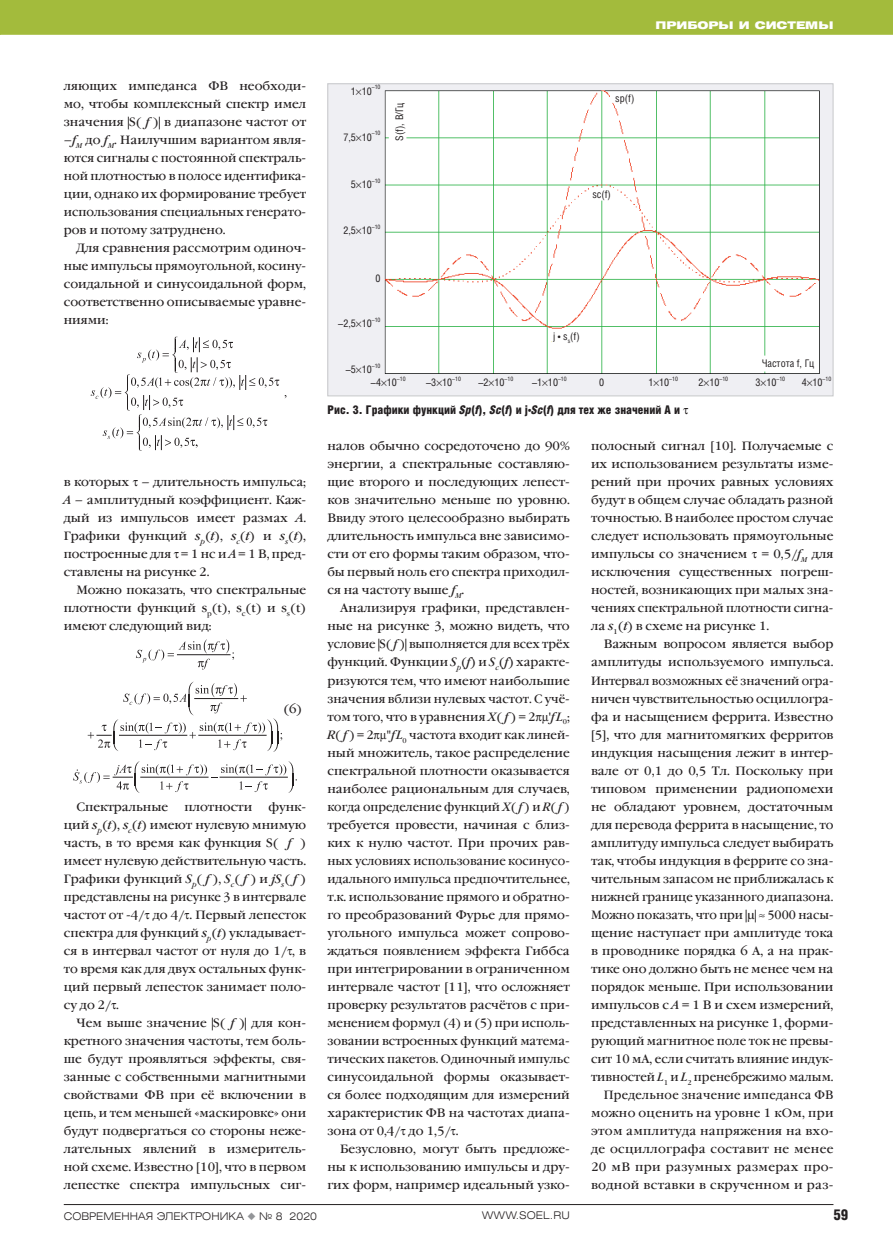
<style>
.page{position:relative;width:893px;height:1251px;background:#fff}
.page>*{position:absolute;margin:0;border:0;box-sizing:border-box;transform-origin:0 0}
.t1{font:15px "Helios Cond Black C";color:#231f20}
.t2{font:12px/18px "Garamond Book C";color:#231f20;text-align:justify}
.t3{font:12px "Helios Cond Black C";color:#231f20}
.t4{font:10.5px "Helios Cond C";color:#231f20}
.t5{font:10.5px "Helios Ext Light C";color:#231f20}
.t6{font:10.5px "Helios Ext Black C";color:#fff}
.t7{font:6.15px "Helios Cond C";color:#231f20}
.s1{font-style:italic}
.s2{font-family:"Helios Cond C"}
.s3{color:#939598}
</style>
<div class="page">
<div style="left:0;top:0;width:893px;height:35px;background:#a3bb3c"></div>
<hr style="left:64px;top:1203px;width:769px;height:1px;background:#231f20">
<svg style="left:136px;top:639px;width:98px;height:30px"></svg>
<svg style="left:88px;top:681px;width:194px;height:70px"></svg>
<svg style="left:73px;top:761px;width:224px;height:31px"></svg>
<img style="left:331px;top:85px;width:500px;height:309px">
<div style="left:327px;top:83px;width:506px;height:313px;border:1px solid #c7c8ca"></div>
<svg style="left:91px;top:337px;width:188px;height:113px"></svg>
<svg style="left:381px;top:380px;width:6px;height:5px"></svg>
<svg style="left:356px;top:367px;width:6px;height:6px"></svg>
<svg style="left:356px;top:322px;width:6px;height:5px"></svg>
<svg style="left:356px;top:229px;width:6px;height:5px"></svg>
<svg style="left:356px;top:182px;width:6px;height:6px"></svg>
<svg style="left:356px;top:135px;width:6px;height:5px"></svg>
<svg style="left:356px;top:89px;width:6px;height:6px"></svg>
<svg style="left:436px;top:380px;width:6px;height:5px"></svg>
<svg style="left:489px;top:380px;width:5px;height:5px"></svg>
<svg style="left:542px;top:380px;width:6px;height:5px"></svg>
<svg style="left:654px;top:380px;width:5px;height:5px"></svg>
<svg style="left:704px;top:380px;width:5px;height:5px"></svg>
<svg style="left:761px;top:380px;width:5px;height:5px"></svg>
<svg style="left:807px;top:380px;width:5px;height:5px"></svg>
<p class="t6" style="left:655px;top:19px;width:180px">приборы и системы</p>
<p class="t2" style="left:64px;top:77px;width:244px">ляющих импеданса ФВ необходи&shy;мо, чтобы комплексный спектр имел значения |S( <span class="s1">f</span> )| в диапазоне частот от –<span class="s1">f</span><sub>M</sub> до <span class="s1">f</span><sub>M</sub>. Наилучшим вариантом явля&shy;ются сигналы с постоянной спектраль&shy;ной плотностью в полосе идентифика&shy;ции, однако их формирование требует использования специальных генерато&shy;ров и потому затруднено.</p>
<p class="t2" style="left:64px;top:239px;width:244px;text-indent:13px">Для сравнения рассмотрим одиноч&shy;ные импульсы прямоугольной, косину&shy;соидальной и синусоидальной форм, соответственно описываемые уравне&shy;ниями:</p>
<p class="t2" style="left:64px;top:473px;width:244px">в которых – длительность импульса; <span class="s1">А</span> – амплитудный коэффициент. Каж&shy;дый из импульсов имеет размах <span class="s1">А</span>.<br>Графики функций <span class="s1">s</span><sub>p</sub>(<span class="s1">t</span>), <span class="s1">s</span><sub>с</sub>(<span class="s1">t</span>) и <span class="s1">s</span><sub>s</sub>(<span class="s1">t</span>), построенные для = 1 нс и <span class="s1">A</span> = 1 В, пред&shy;ставлены на рисунке 2.</p>
<p class="t2" style="left:64px;top:581px;width:244px;text-indent:13px">Можно показать, что спектральные плотности функций s<sub>p</sub>(t), s<sub>с</sub>(t) и s<sub>s</sub>(t) имеют следующий вид:</p>
<p class="t2" style="left:283px;top:700px;width:20px">(6)</p>
<p class="t2" style="left:64px;top:797px;width:244px;text-indent:205px">функ&shy;ций <span class="s1">s</span><sub>p</sub>(<span class="s1">t</span>), <span class="s1">s</span><sub>с</sub>(<span class="s1">t</span>) имеют нулевую мнимую часть, в то время как функция S( <span class="s1">f</span> ) имеет нулевую действительную часть.<br>Графики функций <span class="s1">S</span><sub>p</sub>( <span class="s1">f</span> ), <span class="s1">S</span><sub>c</sub>( <span class="s1">f</span> ) и <span class="s1">jS</span><sub>s</sub>( <span class="s1">f</span> ) представлены на рисунке 3 в интервале частот от -4/ до 4/ . Первый лепесток спектра для функций <span class="s1">s</span><sub>p</sub>(<span class="s1">t</span>) укладывает&shy;ся в интервал частот от нуля до 1/ , в то время как для двух остальных функ&shy;ций первый лепесток занимает поло&shy;су до 2/ .</p>
<p class="t2" style="left:64px;top:1013px;width:244px;text-indent:13px">Чем выше значение |S( <span class="s1">f</span> )| для кон&shy;кретного значения частоты, тем боль&shy;ше будут проявляться эффекты, свя&shy;занные с собственными магнитными свойствами ФВ при её включении в цепь, и тем меньшей «маскировке» они будут подвергаться со стороны неже&shy;лательных явлений в измеритель&shy;ной схеме. Известно [10], что в первом лепестке спектра импульсных сиг-</p>
<p class="t2" style="left:77px;top:797px;width:93px">Спектральные</p>
<p class="t2" style="left:184px;top:797px;width:69px">плотности</p>
<p class="t4" style="left:351px;top:85px;width:22px">1 10</p>
<p class="t7" style="left:372px;top:84px;width:10px">–10</p>
<p class="t4" style="left:343px;top:131px;width:30px">7,5 10</p>
<p class="t7" style="left:372px;top:129px;width:10px">–10</p>
<p class="t4" style="left:351px;top:178px;width:22px">5 10</p>
<p class="t7" style="left:372px;top:177px;width:10px">–10</p>
<p class="t4" style="left:343px;top:224px;width:30px">2,5 10</p>
<p class="t7" style="left:372px;top:223px;width:10px">–10</p>
<p class="t4" style="left:393px;top:141px;width:40px;rotate:-90deg">S(f), В/Гц</p>
<p class="t4" style="left:376px;top:271px;width:7px">0</p>
<p class="t4" style="left:338px;top:317px;width:35px">–2,5 10</p>
<p class="t7" style="left:372px;top:316px;width:10px">–10</p>
<p class="t4" style="left:346px;top:363px;width:27px">–5 10</p>
<p class="t7" style="left:372px;top:362px;width:10px">–10</p>
<p class="t4" style="left:371px;top:375px;width:27px">–4 10</p>
<p class="t7" style="left:397px;top:374px;width:10px">–10</p>
<p class="t4" style="left:615px;top:92px;width:21px">sp(f)</p>
<p class="t4" style="left:592px;top:188px;width:20px">sc(f)</p>
<p class="t4" style="left:553px;top:329px;width:28px">j • s<sub>s</sub>(f)</p>
<p class="t4" style="left:762px;top:356px;width:54px">Частота f, Гц</p>
<p class="t4" style="left:426px;top:375px;width:27px">–3 10</p>
<p class="t7" style="left:452px;top:374px;width:10px">–10</p>
<p class="t4" style="left:479px;top:375px;width:27px">–2 10</p>
<p class="t7" style="left:504px;top:374px;width:10px">–10</p>
<p class="t4" style="left:532px;top:375px;width:27px">–1 10</p>
<p class="t7" style="left:558px;top:374px;width:10px">–10</p>
<p class="t4" style="left:648px;top:375px;width:22px">1 10</p>
<p class="t7" style="left:669px;top:374px;width:10px">–10</p>
<p class="t4" style="left:698px;top:375px;width:22px">2 10</p>
<p class="t7" style="left:719px;top:374px;width:10px">–10</p>
<p class="t4" style="left:755px;top:375px;width:22px">3 10</p>
<p class="t7" style="left:776px;top:374px;width:10px">–10</p>
<p class="t4" style="left:802px;top:375px;width:22px">4 10</p>
<p class="t7" style="left:822px;top:374px;width:10px">–10</p>
<p class="t4" style="left:599px;top:375px;width:7px">0</p>
<p class="t3" style="left:327px;top:403px;width:354px">Рис. 3. Графики функций <span class="s1">Sp</span>(<span class="s1">f</span>), <span class="s1">Sc</span>(<span class="s1">f</span>) и j<span class="s2">•</span><span class="s1">Sc</span>(<span class="s1">f</span>) для тех же значений A и</p>
<p class="t2" style="left:327px;top:437px;width:244px">налов обычно сосредоточено до 90% энергии, а спектральные составляю&shy;щие второго и последующих лепест&shy;ков значительно меньше по уровню.<br>Ввиду этого целесообразно выбирать длительность импульса вне зависимо&shy;сти от его формы таким образом, что&shy;бы первый ноль его спектра приходил&shy;ся на частоту выше <span class="s1">f</span><sub>M</sub>.</p>
<p class="t2" style="left:327px;top:599px;width:244px;text-indent:13px">Анализируя графики, представлен&shy;ные на рисунке 3, можно видеть, что условие |S( <span class="s1">f</span> )| выполняется для всех трёх функций. Функции <span class="s1">S</span><sub>p</sub>(<span class="s1">f</span>) и <span class="s1">S</span><sub>c</sub>(<span class="s1">f</span>) характе&shy;ризуются тем, что имеют наибольшие значения вблизи нулевых частот. С учё&shy;том того, что в уравнения <span class="s1">X</span>( <span class="s1">f</span> ) = 2 '<span class="s1">fL</span><sub>0</sub>; <span class="s1">R</span>( <span class="s1">f</span> ) = 2 ''<span class="s1">fL</span><sub>0</sub> частота входит как линей&shy;ный множитель, такое распределение спектральной плотности оказывается наиболее рациональным для случаев, когда определение функций <span class="s1">X</span>( <span class="s1">f</span> ) и <span class="s1">R</span>( <span class="s1">f</span> ) требуется провести, начиная с близ&shy;ких к нулю частот. При прочих рав&shy;ных условиях использование косинусо&shy;идального импульса предпочтительнее, т.к. использование прямого и обратно&shy;го преобразований Фурье для прямо&shy;угольного импульса может сопрово&shy;ждаться появлением эффекта Гиббса при интегрировании в ограниченном интервале частот [11], что осложняет проверку результатов расчётов с при&shy;менением формул (4) и (5) при исполь&shy;зовании встроенных функций матема&shy;тических пакетов. Одиночный импульс синусоидальной формы оказывает&shy;ся более подходящим для измерений характеристик ФВ на частотах диапа&shy;зона от 0,4/ до 1,5/ .</p>
<p class="t2" style="left:327px;top:1139px;width:244px;text-indent:13px">Безусловно, могут быть предложе&shy;ны к использованию импульсы и дру&shy;гих форм, например идеальный узко-</p>
<p class="t2" style="left:591px;top:437px;width:244px">полосный сигнал [10]. Получаемые с их использованием результаты изме&shy;рений при прочих равных условиях будут в общем случае обладать разной точностью. В наиболее простом случае следует использовать прямоугольные импульсы со значением = 0,5/<span class="s1">f</span><sub>M</sub> для исключения существенных погреш&shy;ностей, возникающих при малых зна&shy;чениях спектральной плотности сигна&shy;ла <span class="s1">s</span><sub>1</sub>(<span class="s1">t</span>) в схеме на рисунке 1.</p>
<p class="t2" style="left:591px;top:635px;width:244px;text-align:right">Важным вопросом является выбор амплитуды используемого импульса.<br>Интервал возможных её значений огра&shy;ничен чувствительностью осциллогра&shy;фа и насыщением феррита. Известно [5], что для магнитомягких ферритов индукция насыщения лежит в интер&shy;вале от 0,1 до 0,5 Тл. Поскольку при типовом применении радиопомехи не обладают уровнем, достаточным для перевода феррита в насыщение, то амплитуду импульса следует выбирать так, чтобы индукция в феррите со зна&shy;чительным запасом не приближалась к нижней границе указанного диапазона.<br>Можно показать, что при |µ| ≈ 5000 насы&shy;щение наступает при амплитуде тока в проводнике порядка 6 А, а на прак&shy;тике оно должно быть не менее чем на порядок меньше. При использовании импульсов с <span class="s1">А</span> = 1 В и схем измерений, представленных на рисунке 1, форми&shy;рующий магнитное поле ток не превы&shy;сит 10 мА, если считать влияние индук&shy;тивностей <span class="s1">L</span><sub>1</sub> и <span class="s1">L</span><sub>2</sub> пренебрежимо малым.<br>Предельное значение импеданса ФВ можно оценить на уровне 1 кОм, при этом амплитуда напряжения на вхо&shy;де осциллографа составит не менее 20 мВ при разумных размерах про&shy;водной вставки в скрученном и раз-</p>
<p class="t5" style="left:64px;top:1208px;width:255px">СОВРЕМЕННАЯ ЭЛЕКТРОНИКА <span class="s3">◆</span> № 8 2020</p>
<p class="t5" style="left:482px;top:1208px;width:89px">WWW.SOEL.RU</p>
<p class="t1" style="left:833px;top:1205px;width:17px">59</p>
</div>
